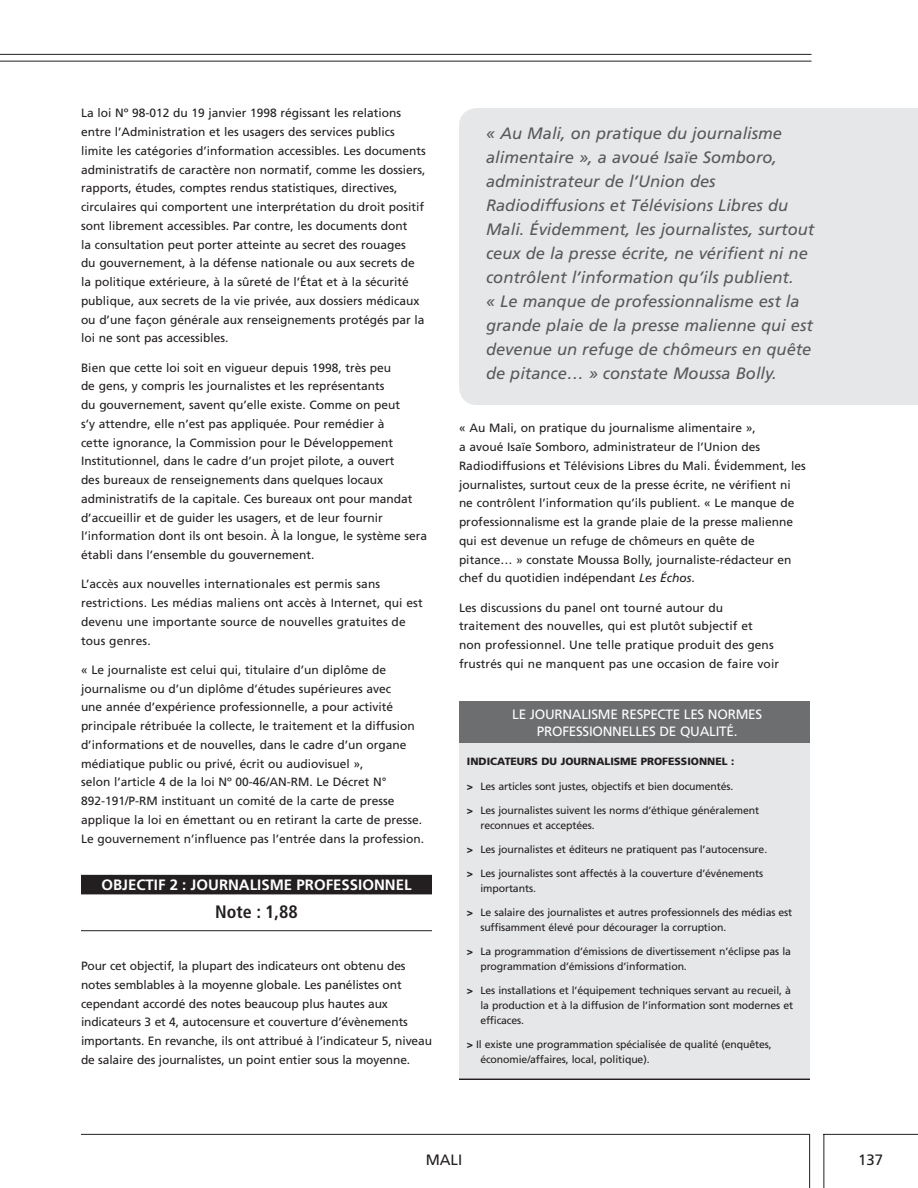
<style>
.page{position:relative;width:918px;height:1188px;background:#fff}
.page>*{position:absolute;margin:0;border:0;box-sizing:border-box;transform-origin:0 0}
.t1{font:700 condensed 18px "Frutiger";color:#231f20}
.t2{font:italic 16.5px/24px "Frutiger";color:#58595b}
.t3{font:700 15px "Frutiger";color:#fff}
.t4{font:15px "Frutiger";color:#231f20}
.t5{font:13.5px/16.5px "Frutiger";letter-spacing:-.02em;color:#fff;text-align:center}
.t6{font:12px/18.8px "Frutiger";color:#231f20}
.t7{font:10.5px/15px "Frutiger";letter-spacing:-.01em;color:#231f20}
.t8{font:900 10.5px "Frutiger";color:#231f20}
.s1{font-style:italic}
.s2{font-weight:900}
</style>
<div class="page">
<hr style="left:81px;top:1134px;width:729px;height:1px;background:#231f20">
<hr style="left:809px;top:1134px;width:1px;height:54px;background:#231f20">
<hr style="left:824px;top:1134px;width:1px;height:54px;background:#231f20">
<hr style="left:824px;top:1134px;width:94px;height:1px;background:#231f20">
<hr style="left:0;top:61px;width:812px;height:1px;background:#231f20">
<hr style="left:0;top:54px;width:812px;height:1px;background:#231f20">
<div style="left:81px;top:875px;width:351px;height:15px;background:#231f20"></div>
<div style="left:81px;top:889px;width:351px;height:5px;background:#231f20"></div>
<hr style="left:81px;top:930px;width:351px;height:1px;background:#231f20">
<div style="left:459px;top:735px;width:351px;height:343px;background:#e6e7e8"></div>
<div style="left:459px;top:701px;width:351px;height:42px;background:#6c6e70"></div>
<hr style="left:459px;top:1078px;width:351px;height:2px;background:#231f20">
<div style="left:459px;top:108px;width:459px;height:297px;background:#e6e7e8"></div>
<p class="t6" style="left:81px;top:105px;width:346px">La loi Nº 98-012 du 19 janvier 1998 régissant les relations entre l’Administration et les usagers des services publics limite les catégories d’information accessibles. Les documents administratifs de caractère non normatif, comme les dossiers, rapports, études, comptes rendus statistiques, directives, circulaires qui comportent une interprétation du droit positif sont librement accessibles. Par contre, les documents dont<br>la consultation peut porter atteinte au secret des rouages<br>du gouvernement, à la défense nationale ou aux secrets de la politique extérieure, à la sûreté de l’État et à la sécurité publique, aux secrets de la vie privée, aux dossiers médicaux ou d’une façon générale aux renseignements protégés par la loi ne sont pas accessibles.</p>
<p class="t6" style="left:81px;top:359px;width:348px">Bien que cette loi soit en vigueur depuis 1998, très peu<br>de gens, y compris les journalistes et les représentants<br>du gouvernement, savent qu’elle existe. Comme on peut<br>s’y attendre, elle n’est pas appliquée. Pour remédier à<br>cette ignorance, la Commission pour le Développement Institutionnel, dans le cadre d’un projet pilote, a ouvert<br>des bureaux de renseignements dans quelques locaux administratifs de la capitale. Ces bureaux ont pour mandat d’accueillir et de guider les usagers, et de leur fournir l’information dont ils ont besoin. À la longue, le système sera établi dans l’ensemble du gouvernement.</p>
<p class="t6" style="left:81px;top:576px;width:343px">L’accès aux nouvelles internationales est permis sans restrictions. Les médias maliens ont accès à Internet, qui est devenu une importante source de nouvelles gratuites de tous genres.</p>
<p class="t6" style="left:81px;top:661px;width:345px">« Le journaliste est celui qui, titulaire d’un diplôme de journalisme ou d’un diplôme d’études supérieures avec<br>une année d’expérience professionnelle, a pour activité principale rétribuée la collecte, le traitement et la diffusion d’informations et de nouvelles, dans le cadre d’un organe médiatique public ou privé, écrit ou audiovisuel »,<br>selon l’article 4 de la loi Nº 00-46/AN-RM. Le Décret N° 892-191/P-RM instituant un comité de la carte de presse applique la loi en émettant ou en retirant la carte de presse.<br>Le gouvernement n’influence pas l’entrée dans la profession.</p>
<p class="t3" style="left:101px;top:879px;width:312px">OBJECTIF 2 : JOURNALISME PROFESSIONNEL</p>
<h1 class="t1" style="left:215px;top:905px;width:84px">Note : 1,88</h1>
<p class="t6" style="left:81px;top:957px;width:353px">Pour cet objectif, la plupart des indicateurs ont obtenu des notes semblables à la moyenne globale. Les panélistes ont cependant accordé des notes beaucoup plus hautes aux indicateurs 3 et 4, autocensure et couverture d’évènements importants. En revanche, ils ont attribué à l’indicateur 5, niveau de salaire des journalistes, un point entier sous la moyenne.</p>
<p class="t2" style="left:486px;top:122px;width:330px">« Au Mali, on pratique du journalisme alimentaire », a avoué Isaïe Somboro, administrateur de l’Union des Radiodiffusions et Télévisions Libres du Mali. Évidemment, les journalistes, surtout ceux de la presse écrite, ne vérifient ni ne contrôlent l’information qu’ils publient.<br>« Le manque de professionnalisme est la grande plaie de la presse malienne qui est devenue un refuge de chômeurs en quête de pitance… » constate Moussa Bolly.</p>
<p class="t6" style="left:459px;top:420px;width:348px">« Au Mali, on pratique du journalisme alimentaire »,<br>a avoué Isaïe Somboro, administrateur de l’Union des Radiodiffusions et Télévisions Libres du Mali. Évidemment, les journalistes, surtout ceux de la presse écrite, ne vérifient ni ne contrôlent l’information qu’ils publient. « Le manque de professionnalisme est la grande plaie de la presse malienne qui est devenue un refuge de chômeurs en quête de pitance… » constate Moussa Bolly, journaliste-rédacteur en chef du quotidien indépendant <span class="s1">Les Échos</span>.</p>
<p class="t6" style="left:459px;top:599px;width:322px">Les discussions du panel ont tourné autour du traitement des nouvelles, qui est plutôt subjectif et<br>non professionnel. Une telle pratique produit des gens frustrés qui ne manquent pas une occasion de faire voir</p>
<p class="t5" style="left:512px;top:707px;width:251px">LE JOURNALISME RESPECTE LES NORMES<br>PROFESSIONNELLES DE QUALITÉ.</p>
<p class="t8" style="left:467px;top:757px;width:269px">INDICATEURS DU JOURNALISME PROFESSIONNEL :</p>
<p class="t7" style="left:467px;top:780px;width:268px"><span class="s2">&gt;</span> Les articles sont justes, objectifs et bien documentés.</p>
<p class="t7" style="left:480px;top:804px;width:280px;text-indent:-13px"><span class="s2">&gt;</span> Les journalistes suivent les norms d’éthique généralement reconnues et acceptées.</p>
<p class="t7" style="left:467px;top:843px;width:302px"><span class="s2">&gt;</span> Les journalistes et éditeurs ne pratiquent pas l’autocensure.</p>
<p class="t7" style="left:480px;top:867px;width:284px;text-indent:-13px"><span class="s2">&gt;</span> Les journalistes sont affectés à la couverture d’événements importants.</p>
<p class="t7" style="left:480px;top:906px;width:313px;text-indent:-13px"><span class="s2">&gt;</span> Le salaire des journalistes et autres professionnels des médias est suffisamment élevé pour décourager la corruption.</p>
<p class="t7" style="left:480px;top:945px;width:312px;text-indent:-13px"><span class="s2">&gt;</span> La programmation d’émissions de divertissement n’éclipse pas la programmation d’émissions d’information.</p>
<p class="t7" style="left:480px;top:984px;width:314px;text-indent:-13px"><span class="s2">&gt;</span> Les installations et l’équipement techniques servant au recueil, à la production et à la diffusion de l’information sont modernes et efficaces.</p>
<p class="t7" style="left:480px;top:1038px;width:293px;text-indent:-13px"><span class="s2">&gt;</span> Il existe une programmation spécialisée de qualité (enquêtes, économie/affaires, local, politique).</p>
<p class="t4" style="left:426px;top:1154px;width:38px">MALI</p>
<p class="t4" style="left:858px;top:1154px;width:27px">137</p>
</div>
